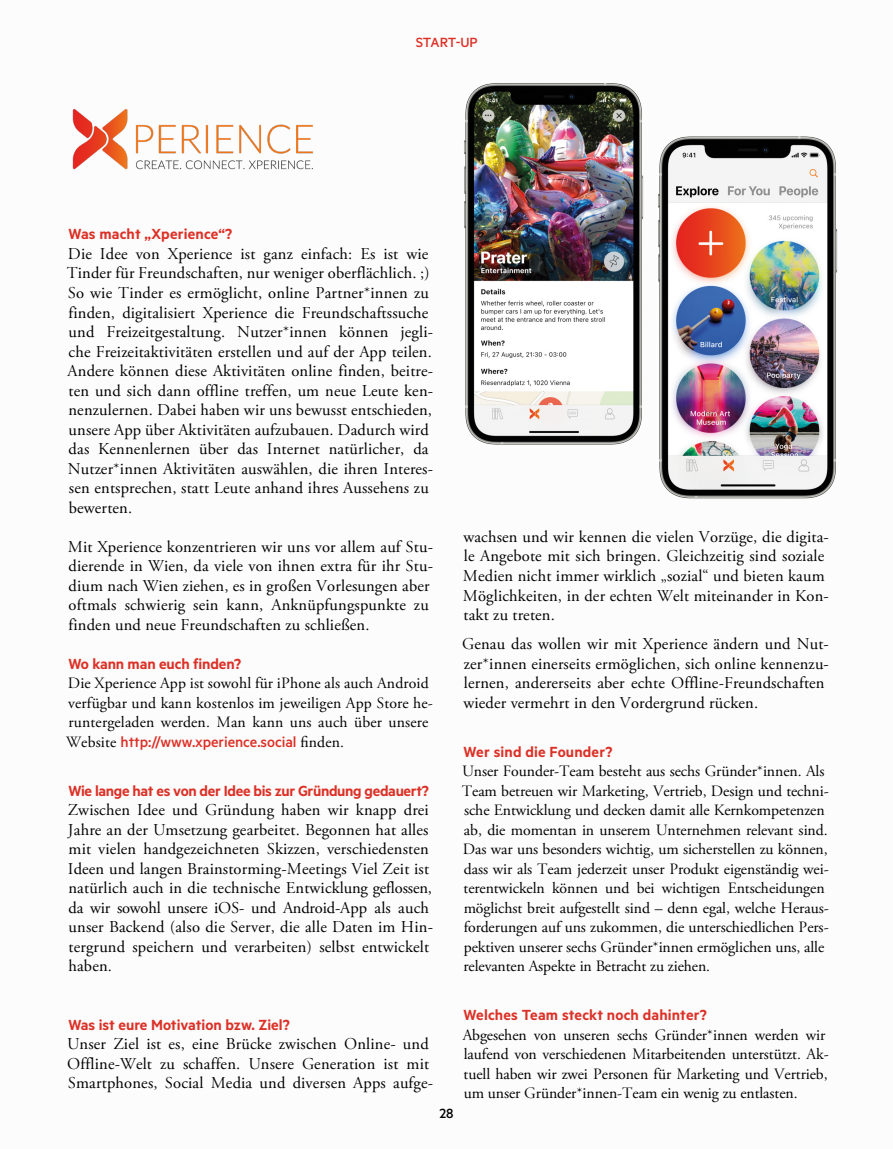
<style>
.page{position:relative;width:893px;height:1149px;background:#fff}
.page>*{position:absolute;margin:0;border:0;box-sizing:border-box;transform-origin:0 0}
.Fließtext_Block_Garamond_Regular{font:16.5px/19.5px "Adobe Garamond Pro";letter-spacing:.01em;color:#000}
.Fließtext_Block_Garamond_Regular-2{font:600 16.5px "Metric";color:#dc3127}
.Fließtext_Block_Garamond_Regular-3{font:600 16.5px "Metric";letter-spacing:-.02em;color:#dc3127}
.Fließtext_Block_Garamond_Regular-4{font:500 16.5px "Metric";letter-spacing:-.005em;color:#dc3127}
.Fließtext_Block_Garamond_Regular-5{font:15.75px/19.5px "Adobe Garamond Pro";letter-spacing:-.005em;color:#000}
.Kategorie_Metric_Medium{font:500 15px "Metric";letter-spacing:-.01em;color:#dd3127}
.Pagina{font:500 15px "Metric";color:#000}
.s1{font-family:"Adobe Garamond Pro";font-weight:400;font-size:15.75px;color:#000}
</style>
<div class="page">
<img style="left:464px;top:83px;width:180px;height:362px">
<img style="left:658px;top:136px;width:180px;height:363px">
<img style="left:72px;top:108px;width:241px;height:62px">
<p class="Kategorie_Metric_Medium" style="left:416px;top:33px;width:64px">START-UP</p>
<p class="Fließtext_Block_Garamond_Regular-2" style="left:68px;top:224px;width:165px">Was macht „Xperience“?</p>
<p class="Fließtext_Block_Garamond_Regular" style="left:67px;top:244px;width:365px">Die Idee von Xperience ist ganz einfach: Es ist wie<br>Tinder für Freundschaften, nur weniger oberflächlich. ;)</p>
<p class="Fließtext_Block_Garamond_Regular" style="left:68px;top:283px;width:367px">So wie Tinder es ermöglicht, online Partner*innen zu finden, digitalisiert Xperience die Freundschaftssuche und Freizeitgestaltung. Nutzer*innen können jegli&shy;che Freizeitaktivitäten erstellen und auf der App teilen.<br>Andere können diese Aktivitäten online finden, beitre&shy;ten und sich dann offline treffen, um neue Leute ken&shy;nenzulernen. Dabei haben wir uns bewusst entschieden, unsere App über Aktivitäten aufzubauen. Dadurch wird das Kennenlernen über das Internet natürlicher, da Nutzer*innen Aktivitäten auswählen, die ihren Interes&shy;sen entsprechen, statt Leute anhand ihres Aussehens zu bewerten.</p>
<p class="Fließtext_Block_Garamond_Regular" style="left:68px;top:537px;width:367px">Mit Xperience konzentrieren wir uns vor allem auf Stu&shy;dierende in Wien, da viele von ihnen extra für ihr Stu&shy;dium nach Wien ziehen, es in großen Vorlesungen aber oftmals schwierig sein kann, Anknüpfungspunkte zu finden und neue Freundschaften zu schließen.</p>
<p class="Fließtext_Block_Garamond_Regular-2" style="left:68px;top:653px;width:174px">Wo kann man euch finden?</p>
<p class="Fließtext_Block_Garamond_Regular-5" style="left:68px;top:674px;width:366px">Die Xperience App ist sowohl für iPhone als auch Android verfügbar und kann kostenlos im jeweiligen App Store he&shy;runtergeladen werden. Man kann uns auch über unsere</p>
<p class="Fließtext_Block_Garamond_Regular-4" style="left:66px;top:731px;width:280px"><span class="s1">Website</span> http://www.xperience.social <span class="s1">finden.</span></p>
<p class="Fließtext_Block_Garamond_Regular-3" style="left:68px;top:780px;width:362px">Wie lange hat es von der Idee bis zur Gründung gedauert?</p>
<p class="Fließtext_Block_Garamond_Regular" style="left:68px;top:800px;width:367px">Zwischen Idee und Gründung haben wir knapp drei Jahre an der Umsetzung gearbeitet. Begonnen hat alles mit vielen handgezeichneten Skizzen, verschiedensten Ideen und langen Brainstorming-Meetings Viel Zeit ist natürlich auch in die technische Entwicklung geflossen, da wir sowohl unsere iOS- und Android-App als auch unser Backend (also die Server, die alle Daten im Hin&shy;tergrund speichern und verarbeiten) selbst entwickelt haben.</p>
<p class="Fließtext_Block_Garamond_Regular-2" style="left:68px;top:1014px;width:223px">Was ist eure Motivation bzw. Ziel?</p>
<p class="Fließtext_Block_Garamond_Regular" style="left:67px;top:1034px;width:367px">Unser Ziel ist es, eine Brücke zwischen Online- und<br>Offline-Welt zu schaffen. Unsere Generation ist mit<br>Smartphones, Social Media und diversen Apps aufge-</p>
<p class="Pagina" style="left:439px;top:1103px;width:16px">28</p>
<p class="Fließtext_Block_Garamond_Regular" style="left:463px;top:527px;width:367px">wachsen und wir kennen die vielen Vorzüge, die digita&shy;le Angebote mit sich bringen. Gleichzeitig sind soziale Medien nicht immer wirklich „sozial“ und bieten kaum Möglichkeiten, in der echten Welt miteinander in Kon&shy;takt zu treten.</p>
<p class="Fließtext_Block_Garamond_Regular" style="left:462px;top:634px;width:368px">Genau das wollen wir mit Xperience ändern und Nut&shy;zer*innen einerseits ermöglichen, sich online kennenzu&shy;lernen, andererseits aber echte Offline-Freundschaften wieder vermehrt in den Vordergrund rücken.</p>
<p class="Fließtext_Block_Garamond_Regular-2" style="left:463px;top:741px;width:150px">Wer sind die Founder?</p>
<p class="Fließtext_Block_Garamond_Regular-5" style="left:462px;top:761px;width:368px">Unser Founder-Team besteht aus sechs Gründer*innen. Als Team betreuen wir Marketing, Vertrieb, Design und techni&shy;sche Entwicklung und decken damit alle Kernkompetenzen ab, die momentan in unserem Unternehmen relevant sind.<br>Das war uns besonders wichtig, um sicherstellen zu können, dass wir als Team jederzeit unser Produkt eigenständig wei&shy;terentwickeln können und bei wichtigen Entscheidungen möglichst breit aufgestellt sind – denn egal, welche Heraus&shy;forderungen auf uns zukommen, die unterschiedlichen Pers&shy;pektiven unserer sechs Gründer*innen ermöglichen uns, alle relevanten Aspekte in Betracht zu ziehen.</p>
<p class="Fließtext_Block_Garamond_Regular-2" style="left:463px;top:1004px;width:245px">Welches Team steckt noch dahinter?</p>
<p class="Fließtext_Block_Garamond_Regular-5" style="left:463px;top:1025px;width:367px">Abgesehen von unseren sechs Gründer*innen werden wir laufend von verschiedenen Mitarbeitenden unterstützt. Ak&shy;tuell haben wir zwei Personen für Marketing und Vertrieb, um unser Gründer*innen-Team ein wenig zu entlasten.</p>
</div>
